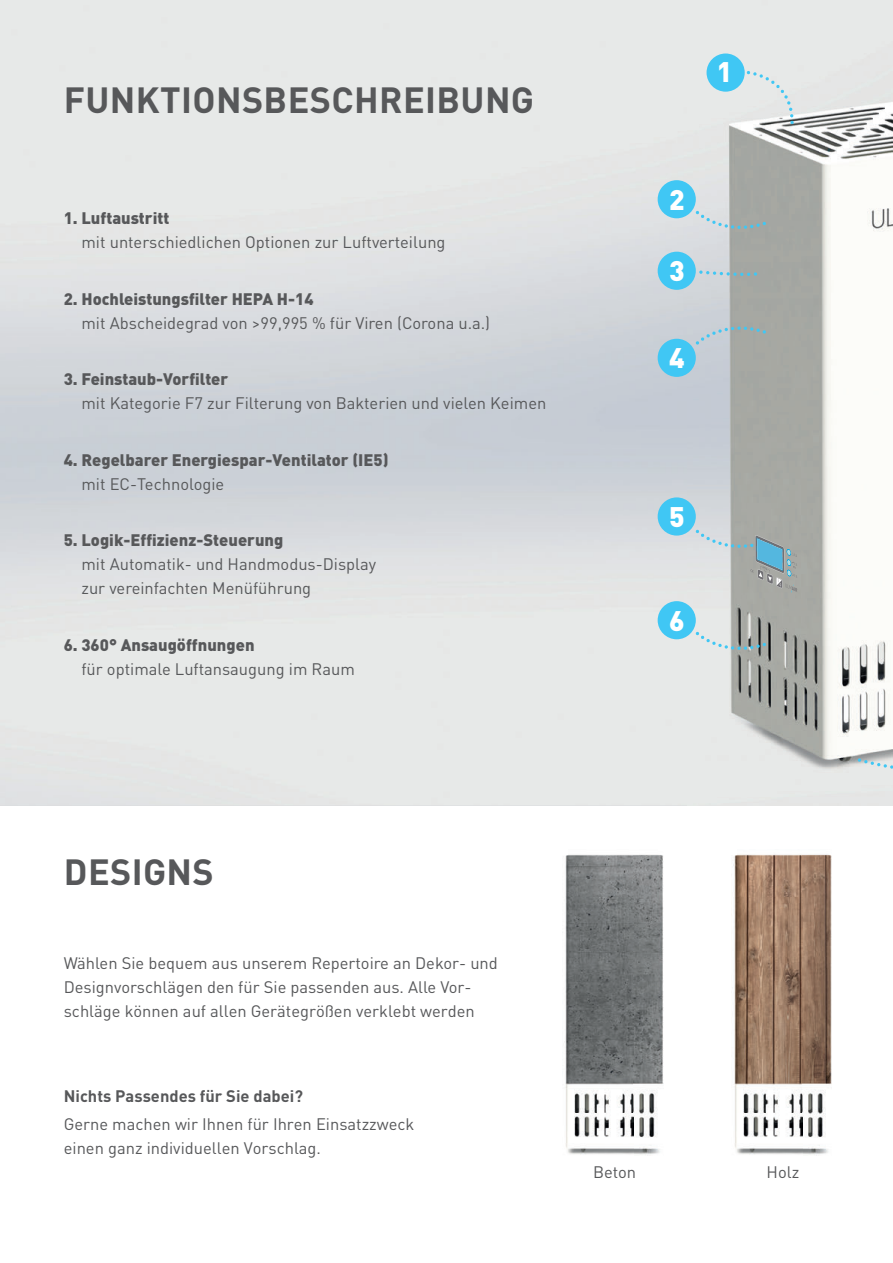
<style>
.page{position:relative;width:893px;height:1263px;background:#fff}
.page>*{position:absolute;margin:0;border:0;box-sizing:border-box;transform-origin:0 0}
.t1{font:700 36px "DIN Pro";letter-spacing:.01em;color:#57585a}
.t2{font:900 28.05px "DIN Pro";color:#fff}
.t3{font:16.5px/24px "DIN Pro";color:#57585a}
.t4{font:900 16.5px "DIN Pro";color:#57585a}
.t5{font:700 16.5px "DIN Pro";color:#57585a}
.t6{font:italic 700 1.95px "Arial";color:#717074;scale:.81 1}
</style>
<div class="page">
<img style="left:0;top:0;width:893px;height:805px">
<img style="left:688px;top:76px;width:205px;height:729px">
<div style="left:706px;top:54px;width:39px;height:38px;background:#40c7f4;border-radius:50%"></div>
<div style="left:658px;top:180px;width:38px;height:38px;background:#40c7f4;border-radius:50%"></div>
<div style="left:658px;top:601px;width:38px;height:38px;background:#40c7f4;border-radius:50%"></div>
<div style="left:658px;top:252px;width:38px;height:38px;background:#40c7f4;border-radius:50%"></div>
<div style="left:658px;top:339px;width:38px;height:38px;background:#40c7f4;border-radius:50%"></div>
<div style="left:658px;top:497px;width:38px;height:39px;background:#40c7f4;border-radius:50%"></div>
<svg style="left:747px;top:71px;width:47px;height:53px;background:#dce3e4"></svg>
<svg style="left:696px;top:211px;width:70px;height:18px"></svg>
<svg style="left:696px;top:632px;width:70px;height:18px"></svg>
<svg style="left:858px;top:748px;width:35px;height:24px"></svg>
<svg style="left:696px;top:326px;width:70px;height:19px"></svg>
<svg style="left:699px;top:270px;width:58px;height:6px"></svg>
<svg style="left:696px;top:530px;width:102px;height:62px;background:#afbbbe"></svg>
<img style="left:732px;top:854px;width:100px;height:302px">
<img style="left:562px;top:854px;width:102px;height:301px">
<h1 class="t1" style="left:64px;top:75px;width:471px">FUNKTIONSBESCHREIBUNG</h1>
<p class="t4" style="left:64px;top:207px;width:107px">1. Luftaustritt</p>
<p class="t3" style="left:81px;top:229px;width:366px">mit unterschiedlichen Optionen zur Luftverteilung</p>
<p class="t4" style="left:64px;top:287px;width:251px">2. Hochleistungsfilter HEPA H-14</p>
<p class="t3" style="left:81px;top:310px;width:410px">mit Abscheidegrad von &gt;99,995 % für Viren (Corona u.a.)</p>
<p class="t4" style="left:64px;top:368px;width:166px">3. Feinstaub-Vorfilter</p>
<p class="t3" style="left:81px;top:390px;width:466px">mit Kategorie F7 zur Filterung von Bakterien und vielen Keimen</p>
<p class="t4" style="left:64px;top:448px;width:326px">4. Regelbarer Energiespar-Ventilator (IE5)</p>
<p class="t3" style="left:81px;top:471px;width:144px">mit EC-Technologie</p>
<p class="t4" style="left:64px;top:529px;width:221px">5. Logik-Effizienz-Steuerung</p>
<p class="t3" style="left:81px;top:551px;width:296px">mit Automatik- und Handmodus-Display zur vereinfachten Menüführung</p>
<p class="t4" style="left:64px;top:633px;width:192px">6. 360° Ansaugöffnungen</p>
<p class="t3" style="left:81px;top:656px;width:275px">für optimale Luftansaugung im Raum</p>
<h2 class="t2" style="left:717px;top:53px;width:17px">1</h2>
<h2 class="t2" style="left:669px;top:180px;width:17px">2</h2>
<h2 class="t2" style="left:669px;top:252px;width:17px">3</h2>
<h2 class="t2" style="left:669px;top:339px;width:17px">4</h2>
<h2 class="t2" style="left:669px;top:498px;width:17px">5</h2>
<h2 class="t2" style="left:669px;top:601px;width:17px">6</h2>
<p class="t6" style="left:764px;top:566px;width:8px;rotate:23deg">ENTER</p>
<h1 class="t1" style="left:64px;top:848px;width:151px">DESIGNS</h1>
<p class="t3" style="left:64px;top:951px;width:436px">Wählen Sie bequem aus unserem Repertoire an Dekor- und<br>Designvorschlägen den für Sie passenden aus. Alle Vor&shy;schläge können auf allen Gerätegrößen verklebt werden</p>
<p class="t5" style="left:64px;top:1085px;width:241px">Nichts Passendes für Sie dabei?</p>
<p class="t3" style="left:64px;top:1112px;width:352px">Gerne machen wir Ihnen für Ihren Einsatzzweck einen ganz individuellen Vorschlag.</p>
<p class="t3" style="left:593px;top:1160px;width:45px">Beton</p>
<p class="t3" style="left:767px;top:1160px;width:34px">Holz</p>
</div>
